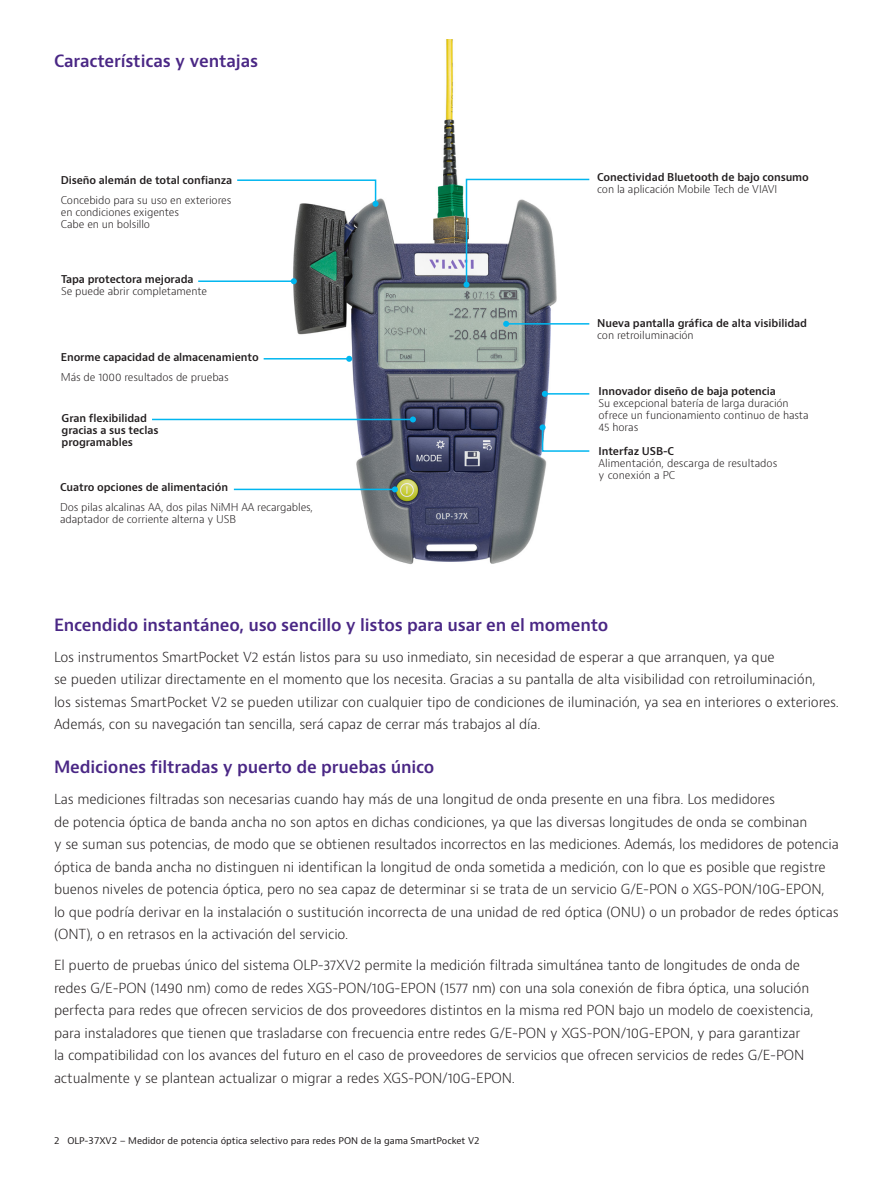
<style>
.page{position:relative;width:893px;height:1191px;background:#fff}
.page>*{position:absolute;margin:0;border:0;box-sizing:border-box;transform-origin:0 0}
.H2_Heading_Purple_12{font:600 16.5px "Bernino Sans";letter-spacing:-.01em;color:#4a2785}
.P_10_16{font:300 13.5px/22.5px "Bernino Sans";letter-spacing:-.01em;color:#231f20}
.P_10_16-2{font:300 10.5px/12px "Bernino Sans";letter-spacing:-.01em;color:#231f20}
.P_10_16-3{font:600 10.5px/12px "Bernino Sans";letter-spacing:-.01em;color:#231f20}
.t1{font:9px "Bernino Sans";color:#231f20}
.s1{font-weight:600}
.s2{font-weight:300}
</style>
<div class="page">
<img style="left:245px;top:39px;width:345px;height:526px">
<svg style="left:237px;top:179px;width:142px;height:28px"></svg>
<hr style="left:198px;top:280px;width:96px;height:2px;background:#00b6ef">
<svg style="left:291px;top:278px;width:6px;height:6px"></svg>
<hr style="left:264px;top:358px;width:85px;height:1px;background:#00b6ef">
<svg style="left:346px;top:356px;width:6px;height:6px"></svg>
<hr style="left:234px;top:488px;width:161px;height:2px;background:#00b6ef">
<svg style="left:392px;top:486px;width:6px;height:6px"></svg>
<svg style="left:463px;top:178px;width:127px;height:110px"></svg>
<hr style="left:506px;top:323px;width:83px;height:1px;background:#00b6ef">
<svg style="left:503px;top:321px;width:6px;height:6px"></svg>
<hr style="left:545px;top:393px;width:44px;height:1px;background:#00b6ef">
<svg style="left:542px;top:391px;width:6px;height:6px"></svg>
<hr style="left:152px;top:419px;width:261px;height:1px;background:#00b6ef">
<svg style="left:410px;top:416px;width:6px;height:6px"></svg>
<svg style="left:540px;top:424px;width:50px;height:28px"></svg>
<p class="H2_Heading_Purple_12" style="left:54px;top:51px;width:206px">Características y ventajas</p>
<p class="P_10_16-3" style="left:61px;top:174px;width:173px">Diseño alemán de total confianza</p>
<p class="P_10_16-2" style="left:61px;top:194px;width:172px">Concebido para su uso en exteriores en condiciones exigentes<br>Cabe en un bolsillo</p>
<p class="P_10_16-2" style="left:61px;top:273px;width:147px"><span class="s1">Tapa protectora mejorada<br></span>Se puede abrir completamente</p>
<p class="P_10_16-3" style="left:61px;top:351px;width:199px">Enorme capacidad de almacenamiento</p>
<p class="P_10_16-2" style="left:61px;top:372px;width:169px">Más de 1000 resultados de pruebas</p>
<p class="P_10_16-3" style="left:62px;top:412px;width:98px">Gran flexibilidad gracias a sus teclas programables</p>
<p class="P_10_16-3" style="left:60px;top:481px;width:170px">Cuatro opciones de alimentación</p>
<p class="P_10_16-2" style="left:60px;top:501px;width:254px">Dos pilas alcalinas AA, dos pilas NiMH AA recargables, adaptador de corriente alterna y USB</p>
<p class="P_10_16-3" style="left:597px;top:171px;width:213px">Conectividad Bluetooth de bajo consumo <span class="s2">con la aplicación Mobile Tech de VIAVI</span></p>
<p class="P_10_16-3" style="left:597px;top:317px;width:211px">Nueva pantalla gráfica de alta visibilidad <span class="s2">con retroiluminación</span></p>
<p class="P_10_16-2" style="left:599px;top:385px;width:212px"><span class="s1">Innovador diseño de baja potencia<br></span>Su excepcional batería de larga duración ofrece un funcionamiento continuo de hasta<br>45 horas</p>
<p class="P_10_16-2" style="left:599px;top:445px;width:180px"><span class="s1">Interfaz USB-C<br></span>Alimentación, descarga de resultados y conexión a PC</p>
<p class="H2_Heading_Purple_12" style="left:54px;top:614px;width:556px">Encendido instantáneo, uso sencillo y listos para usar en el momento</p>
<p class="P_10_16" style="left:54px;top:646px;width:786px">Los instrumentos SmartPocket V2 están listos para su uso inmediato, sin necesidad de esperar a que arranquen, ya que<br>se pueden utilizar directamente en el momento que los necesita. Gracias a su pantalla de alta visibilidad con retroiluminación,<br>los sistemas SmartPocket V2 se pueden utilizar con cualquier tipo de condiciones de iluminación, ya sea en interiores o exteriores.<br>Además, con su navegación tan sencilla, será capaz de cerrar más trabajos al día.</p>
<p class="H2_Heading_Purple_12" style="left:54px;top:756px;width:382px">Mediciones filtradas y puerto de pruebas único</p>
<p class="P_10_16" style="left:54px;top:788px;width:786px">Las mediciones filtradas son necesarias cuando hay más de una longitud de onda presente en una fibra. Los medidores<br>de potencia óptica de banda ancha no son aptos en dichas condiciones, ya que las diversas longitudes de onda se combinan<br>y se suman sus potencias, de modo que se obtienen resultados incorrectos en las mediciones. Además, los medidores de potencia óptica de banda ancha no distinguen ni identifican la longitud de onda sometida a medición, con lo que es posible que registre buenos niveles de potencia óptica, pero no sea capaz de determinar si se trata de un servicio G/E-PON o XGS-PON/10G-EPON, lo que podría derivar en la instalación o sustitución incorrecta de una unidad de red óptica (ONU) o un probador de redes ópticas (ONT), o en retrasos en la activación del servicio.</p>
<p class="P_10_16" style="left:54px;top:954px;width:761px">El puerto de pruebas único del sistema OLP-37XV2 permite la medición filtrada simultánea tanto de longitudes de onda de redes G/E-PON (1490 nm) como de redes XGS-PON/10G-EPON (1577 nm) con una sola conexión de fibra óptica, una solución perfecta para redes que ofrecen servicios de dos proveedores distintos en la misma red PON bajo un modelo de coexistencia, para instaladores que tienen que trasladarse con frecuencia entre redes G/E-PON y XGS-PON/10G-EPON, y para garantizar la compatibilidad con los avances del futuro en el caso de proveedores de servicios que ofrecen servicios de redes G/E-PON actualmente y se plantean actualizar o migrar a redes XGS-PON/10G-EPON.</p>
<p class="t1" style="left:54px;top:1135px;width:427px">2 OLP-37XV2 – Medidor de potencia óptica selectivo para redes PON de la gama SmartPocket V2</p>
</div>
